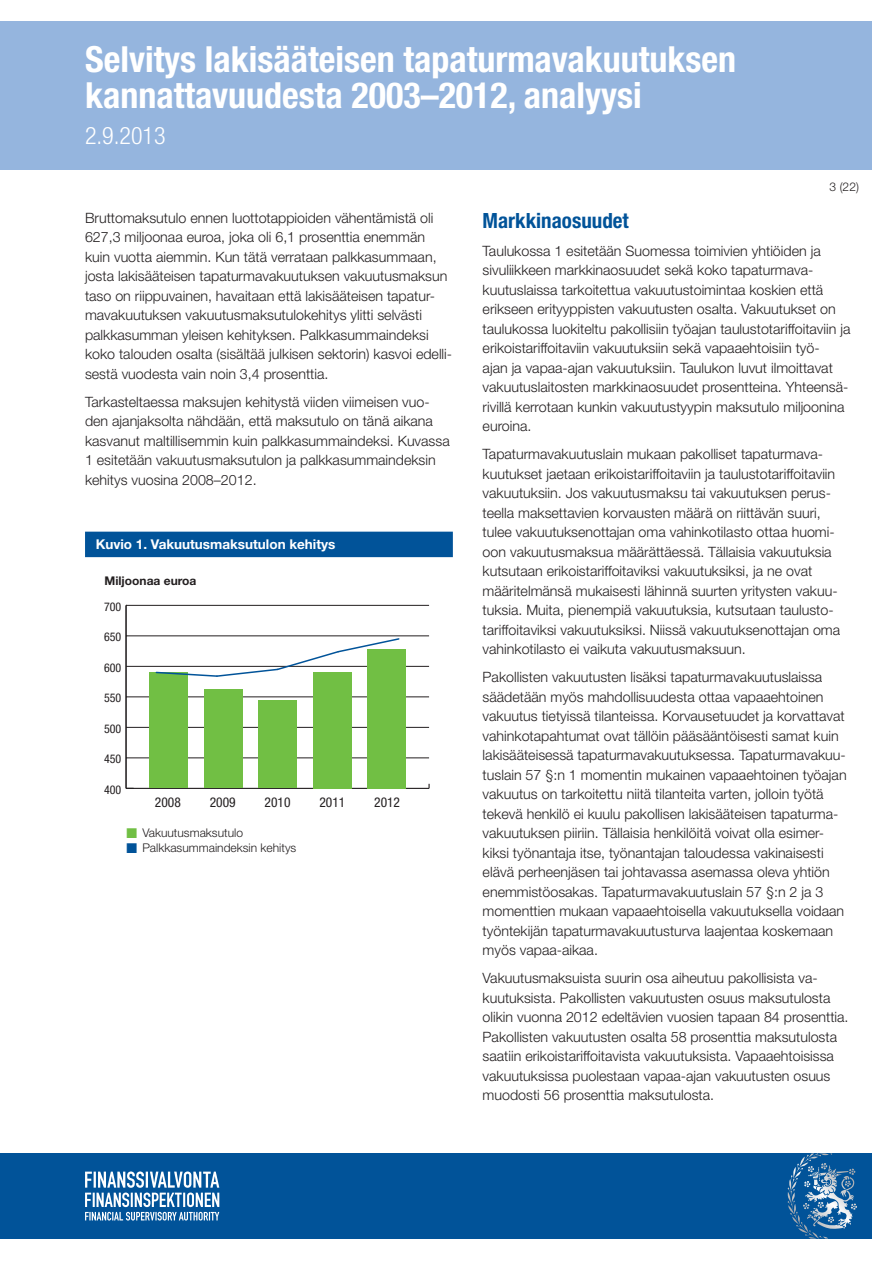
<style>
.page{position:relative;width:893px;height:1263px;background:#fff}
.page>*{position:absolute;margin:0;border:0;box-sizing:border-box;transform-origin:0 0}
.t1{font:700 condensed 36px/36px "Helvetica Neue LT Std";color:#fff}
.t2{font:300 condensed 24px "Helvetica Neue LT Std";color:#fff}
.OTSIKKO_2{font:700 condensed 21px "Helvetica Neue LT Std";color:#015399}
.LEIPIS{font:300 14.25px/19.5px "Helvetica Neue LT Std";color:#231f20}
.GRAAFIN_OTSIKKO{font:700 13.5px "Helvetica Neue LT Std";color:#fff}
.t3{font:condensed 13.5px "Helvetica Neue LT Std";color:#231f20}
.t4{font:300 12px/15px "Helvetica Neue LT Std";color:#231f20}
.t5{font:condensed 12px "Helvetica Neue LT Std";color:#231f20}
.t6{font:700 12px "Helvetica Neue LT Std";color:#231f20}
</style>
<div class="page">
<div style="left:0;top:21px;width:872px;height:149px;background:#95b5de"></div>
<div style="left:0;top:1153px;width:872px;height:85px;background:#015399"></div>
<svg style="left:800px;top:1153px;width:32px;height:13px"></svg>
<svg style="left:85px;top:1171px;width:134px;height:49px"></svg>
<hr style="left:126px;top:788px;width:303px;height:1px;background:#231f20">
<hr style="left:125px;top:605px;width:2px;height:183px;background:#231f20">
<hr style="left:126px;top:758px;width:303px;height:1px;background:#231f20">
<hr style="left:126px;top:727px;width:303px;height:1px;background:#231f20">
<hr style="left:126px;top:697px;width:303px;height:1px;background:#231f20">
<hr style="left:126px;top:666px;width:303px;height:1px;background:#231f20">
<hr style="left:126px;top:636px;width:303px;height:1px;background:#231f20">
<hr style="left:126px;top:605px;width:303px;height:1px;background:#231f20">
<div style="left:368px;top:649px;width:38px;height:139px;background:#71bf44"></div>
<div style="left:313px;top:672px;width:38px;height:116px;background:#71bf44"></div>
<div style="left:258px;top:700px;width:39px;height:88px;background:#71bf44"></div>
<div style="left:204px;top:689px;width:38px;height:99px;background:#71bf44"></div>
<div style="left:149px;top:672px;width:39px;height:116px;background:#71bf44"></div>
<svg style="left:155px;top:638px;width:245px;height:40px"></svg>
<div style="left:85px;top:532px;width:368px;height:25px;background:#015399"></div>
<h1 class="t1" style="left:85px;top:41px;width:652px">Selvitys lakisääteisen tapaturmavakuutuksen kannattavuudesta 2003–2012, analyysi</h1>
<h2 class="t2" style="left:85px;top:122px;width:82px">2.9.2013</h2>
<p class="t4" style="left:829px;top:179px;width:31px">3 (22)</p>
<p class="LEIPIS" style="left:85px;top:208px;width:369px">Bruttomaksutulo ennen luottotappioiden vähentämistä oli 627,3 miljoonaa euroa, joka oli 6,1 prosenttia enemmän kuin vuotta aiemmin. Kun tätä verrataan palkkasummaan, josta lakisääteisen tapaturmavakuutuksen vakuutusmaksun taso on riippuvainen, havaitaan että lakisääteisen tapatur&shy;mavakuutuksen vakuutusmaksutulokehitys ylitti selvästi palkkasumman yleisen kehityksen. Palkkasummaindeksi koko talouden osalta (sisältää julkisen sektorin) kasvoi edelli&shy;sestä vuodesta vain noin 3,4 prosenttia.</p>
<p class="LEIPIS" style="left:85px;top:392px;width:366px">Tarkasteltaessa maksujen kehitystä viiden viimeisen vuo&shy;den ajanjaksolta nähdään, että maksutulo on tänä aikana kasvanut maltillisemmin kuin palkkasummaindeksi. Kuvassa 1 esitetään vakuutusmaksutulon ja palkkasummaindeksin kehitys vuosina 2008–2012.</p>
<p class="GRAAFIN_OTSIKKO" style="left:96px;top:535px;width:241px">Kuvio 1. Vakuutusmaksutulon kehitys</p>
<p class="t6" style="left:105px;top:574px;width:93px">Miljoonaa euroa</p>
<p class="t5" style="left:104px;top:599px;width:19px">700</p>
<p class="t5" style="left:104px;top:630px;width:19px">650</p>
<p class="t5" style="left:104px;top:660px;width:19px">600</p>
<p class="t5" style="left:104px;top:691px;width:19px">550</p>
<p class="t5" style="left:104px;top:721px;width:19px">500</p>
<p class="t5" style="left:104px;top:752px;width:19px">450</p>
<p class="t5" style="left:104px;top:782px;width:19px">400</p>
<p class="t3" style="left:155px;top:794px;width:27px">2008</p>
<p class="t3" style="left:210px;top:794px;width:27px">2009</p>
<p class="t3" style="left:265px;top:794px;width:27px">2010</p>
<p class="t3" style="left:319px;top:794px;width:27px">2011</p>
<p class="t3" style="left:374px;top:794px;width:27px">2012</p>
<p class="t4" style="left:142px;top:825px;width:155px">Vakuutusmaksutulo<br>Palkkasummaindeksin kehitys</p>
<p class="OTSIKKO_2" style="left:483px;top:207px;width:148px">Markkinaosuudet</p>
<p class="LEIPIS" style="left:483px;top:240px;width:369px">Taulukossa 1 esitetään Suomessa toimivien yhtiöiden ja sivuliikkeen markkinaosuudet sekä koko tapaturmava&shy;kuutuslaissa tarkoitettua vakuutustoimintaa koskien että erikseen erityyppisten vakuutusten osalta. Vakuutukset on taulukossa luokiteltu pakollisiin työajan taulustotariffoitaviin ja erikoistariffoitaviin vakuutuksiin sekä vapaaehtoisiin työ-<br>ajan ja vapaa-ajan vakuutuksiin. Taulukon luvut ilmoittavat vakuutuslaitosten markkinaosuudet prosentteina. Yhteensä&shy;rivillä kerrotaan kunkin vakuutustyypin maksutulo miljoonina euroina.</p>
<p class="LEIPIS" style="left:483px;top:444px;width:359px">Tapaturmavakuutuslain mukaan pakolliset tapaturmava&shy;kuutukset jaetaan erikoistariffoitaviin ja taulustotariffoitaviin vakuutuksiin. Jos vakuutusmaksu tai vakuutuksen perus&shy;teella maksettavien korvausten määrä on riittävän suuri, tulee vakuutuksenottajan oma vahinkotilasto ottaa huomi&shy;oon vakuutusmaksua määrättäessä. Tällaisia vakuutuksia kutsutaan erikoistariffoitaviksi vakuutuksiksi, ja ne ovat määritelmänsä mukaisesti lähinnä suurten yritysten vakuu&shy;tuksia. Muita, pienempiä vakuutuksia, kutsutaan taulusto&shy;tariffoitaviksi vakuutuksiksi. Niissä vakuutuksenottajan oma vahinkotilasto ei vaikuta vakuutusmaksuun.</p>
<p class="LEIPIS" style="left:483px;top:667px;width:365px">Pakollisten vakuutusten lisäksi tapaturmavakuutuslaissa säädetään myös mahdollisuudesta ottaa vapaaehtoinen vakuutus tietyissä tilanteissa. Korvausetuudet ja korvattavat vahinkotapahtumat ovat tällöin pääsääntöisesti samat kuin lakisääteisessä tapaturmavakuutuksessa. Tapaturmavakuu&shy;tuslain 57 §:n 1 momentin mukainen vapaaehtoinen työajan vakuutus on tarkoitettu niitä tilanteita varten, jolloin työtä tekevä henkilö ei kuulu pakollisen lakisääteisen tapaturma&shy;vakuutuksen piiriin. Tällaisia henkilöitä voivat olla esimer&shy;kiksi työnantaja itse, työnantajan taloudessa vakinaisesti elävä perheenjäsen tai johtavassa asemassa oleva yhtiön enemmistöosakas. Tapaturmavakuutuslain 57 §:n 2 ja 3 momenttien mukaan vapaaehtoisella vakuutuksella voidaan työntekijän tapaturmavakuutusturva laajentaa koskemaan myös vapaa-aikaa.</p>
<p class="LEIPIS" style="left:483px;top:968px;width:367px">Vakuutusmaksuista suurin osa aiheutuu pakollisista va&shy;kuutuksista. Pakollisten vakuutusten osuus maksutulosta olikin vuonna 2012 edeltävien vuosien tapaan 84 prosenttia.<br>Pakollisten vakuutusten osalta 58 prosenttia maksutulosta saatiin erikoistariffoitavista vakuutuksista. Vapaaehtoisissa vakuutuksissa puolestaan vapaa-ajan vakuutusten osuus muodosti 56 prosenttia maksutulosta.</p>
</div>
